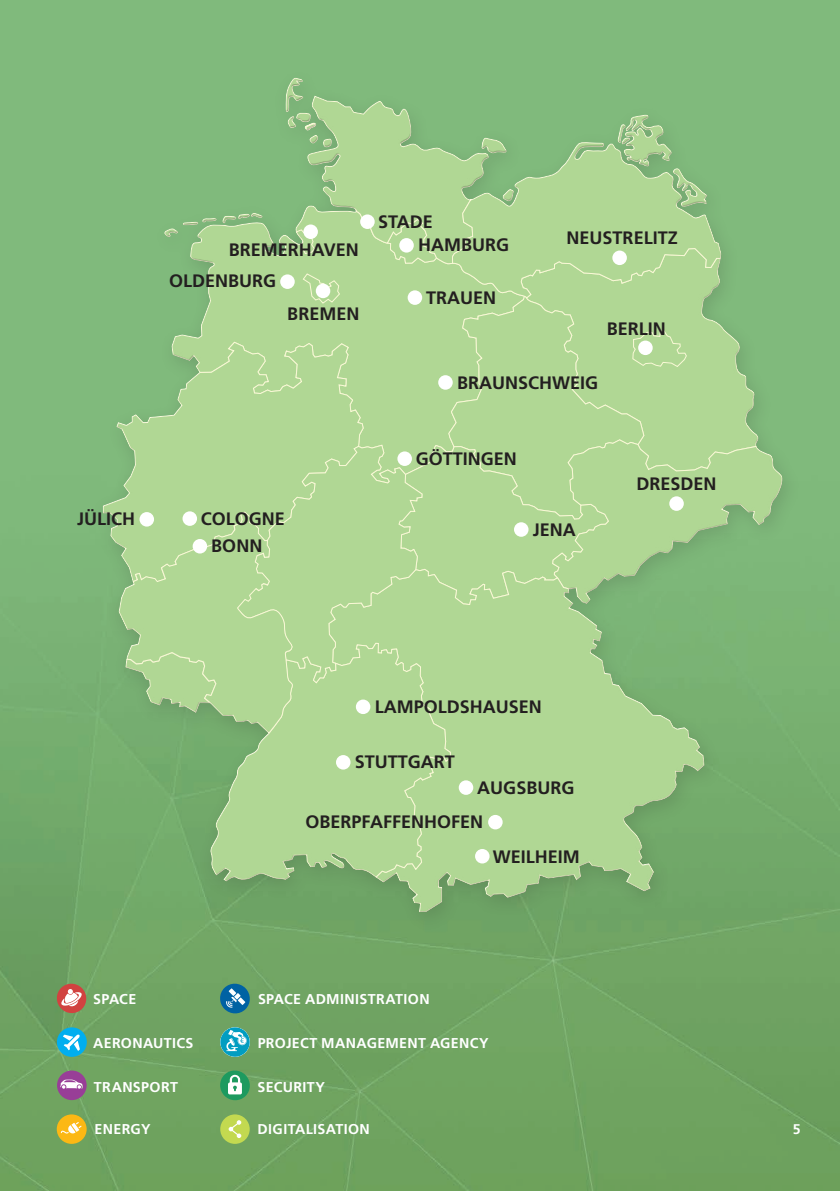
<style>
.page{position:relative;width:840px;height:1191px;background:#fff}
.page>*{position:absolute;margin:0;border:0;box-sizing:border-box;transform-origin:0 0}
.t1{font:700 18px/23.8px "Frutiger LT Std";color:#231f20}
.t2{font:700 14.2px "Frutiger LT Std";letter-spacing:.025em;color:#fff}
.t3{font:700 14px "Frutiger LT Std";color:#fff}
</style>
<div class="page">
<img style="left:0;top:0;width:839px;height:1191px">
<div style="left:90px;top:68px;width:710px;height:866px;background:#231f20;opacity:.15"></div>
<div style="left:102px;top:80px;width:680px;height:832px;background:#231f20;opacity:.35"></div>
<div style="left:360px;top:214px;width:14px;height:15px;background:#fff;border-radius:50%"></div>
<div style="left:399px;top:238px;width:14px;height:14px;background:#fff;border-radius:50%"></div>
<div style="left:407px;top:290px;width:15px;height:15px;background:#fff;border-radius:50%"></div>
<div style="left:612px;top:250px;width:14px;height:15px;background:#fff;border-radius:50%"></div>
<div style="left:438px;top:375px;width:14px;height:15px;background:#fff;border-radius:50%"></div>
<div style="left:397px;top:451px;width:14px;height:15px;background:#fff;border-radius:50%"></div>
<div style="left:669px;top:496px;width:14px;height:15px;background:#fff;border-radius:50%"></div>
<div style="left:513px;top:522px;width:15px;height:15px;background:#fff;border-radius:50%"></div>
<div style="left:182px;top:511px;width:15px;height:15px;background:#fff;border-radius:50%"></div>
<div style="left:139px;top:512px;width:15px;height:14px;background:#fff;border-radius:50%"></div>
<div style="left:192px;top:539px;width:15px;height:14px;background:#fff;border-radius:50%"></div>
<div style="left:355px;top:699px;width:15px;height:15px;background:#fff;border-radius:50%"></div>
<div style="left:336px;top:755px;width:14px;height:14px;background:#fff;border-radius:50%"></div>
<div style="left:458px;top:780px;width:15px;height:15px;background:#fff;border-radius:50%"></div>
<div style="left:488px;top:815px;width:14px;height:14px;background:#fff;border-radius:50%"></div>
<div style="left:475px;top:849px;width:14px;height:14px;background:#fff;border-radius:50%"></div>
<div style="left:315px;top:284px;width:15px;height:14px;background:#fff;border-radius:50%"></div>
<div style="left:303px;top:224px;width:15px;height:15px;background:#fff;border-radius:50%"></div>
<div style="left:280px;top:274px;width:14px;height:15px;background:#fff;border-radius:50%"></div>
<div style="left:637px;top:340px;width:15px;height:15px;background:#fff;border-radius:50%"></div>
<svg style="left:55px;top:982px;width:33px;height:32px"></svg>
<svg style="left:57px;top:1070px;width:30px;height:30px"></svg>
<div style="left:57px;top:1114px;width:30px;height:29px;background:#fcb814;border-radius:50%"></div>
<svg style="left:60px;top:1117px;width:23px;height:23px"></svg>
<svg style="left:218px;top:982px;width:33px;height:33px"></svg>
<svg style="left:218px;top:1069px;width:33px;height:32px"></svg>
<svg style="left:220px;top:1027px;width:29px;height:29px"></svg>
<div style="left:220px;top:1114px;width:29px;height:29px;background:#c3d950;border-radius:50%"></div>
<svg style="left:228px;top:1120px;width:13px;height:18px"></svg>
<div style="left:57px;top:1027px;width:30px;height:29px;background:#00aeef;border-radius:50%"></div>
<svg style="left:63px;top:1034px;width:17px;height:16px"></svg>
<p class="t1" style="left:77px;top:507px;width:59px">JÜLICH</p>
<p class="t1" style="left:169px;top:234px;width:191px;line-height:31px;text-indent:60px">BREMERHAVEN<br>OLDENBURG</p>
<p class="t1" style="left:287px;top:302px;width:73px">BREMEN</p>
<p class="t1" style="left:418px;top:209px;width:92px;text-indent:-40px">STADE<br>HAMBURG</p>
<p class="t1" style="left:426px;top:286px;width:72px">TRAUEN</p>
<p class="t1" style="left:566px;top:226px;width:113px">NEUSTRELITZ</p>
<p class="t1" style="left:606px;top:317px;width:61px">BERLIN</p>
<p class="t1" style="left:457px;top:371px;width:142px">BRAUNSCHWEIG</p>
<p class="t1" style="left:211px;top:505px;width:75px;line-height:27.2px;text-indent:-10px">COLOGNE<br>BONN</p>
<p class="t1" style="left:415px;top:446px;width:103px">GÖTTINGEN</p>
<p class="t1" style="left:532px;top:517px;width:45px">JENA</p>
<p class="t1" style="left:636px;top:472px;width:82px">DRESDEN</p>
<p class="t1" style="left:374px;top:695px;width:169px">LAMPOLDSHAUSEN</p>
<p class="t1" style="left:354px;top:750px;width:101px">STUTTGART</p>
<p class="t1" style="left:477px;top:775px;width:98px">AUGSBURG</p>
<p class="t1" style="left:305px;top:810px;width:179px">OBERPFAFFENHOFEN</p>
<p class="t1" style="left:492px;top:844px;width:89px">WEILHEIM</p>
<p class="t2" style="left:93px;top:990px;width:45px">SPACE</p>
<p class="t2" style="left:93px;top:1034px;width:102px">AERONAUTICS</p>
<p class="t2" style="left:94px;top:1078px;width:86px">TRANSPORT</p>
<p class="t2" style="left:95px;top:1121px;width:58px">ENERGY</p>
<p class="t2" style="left:258px;top:990px;width:173px">SPACE ADMINISTRATION</p>
<p class="t2" style="left:257px;top:1034px;width:232px">PROJECT MANAGEMENT AGENCY</p>
<p class="t2" style="left:257px;top:1078px;width:69px">SECURITY</p>
<p class="t2" style="left:257px;top:1121px;width:114px">DIGITALISATION</p>
<p class="t3" style="left:792px;top:1121px;width:9px">5</p>
</div>
